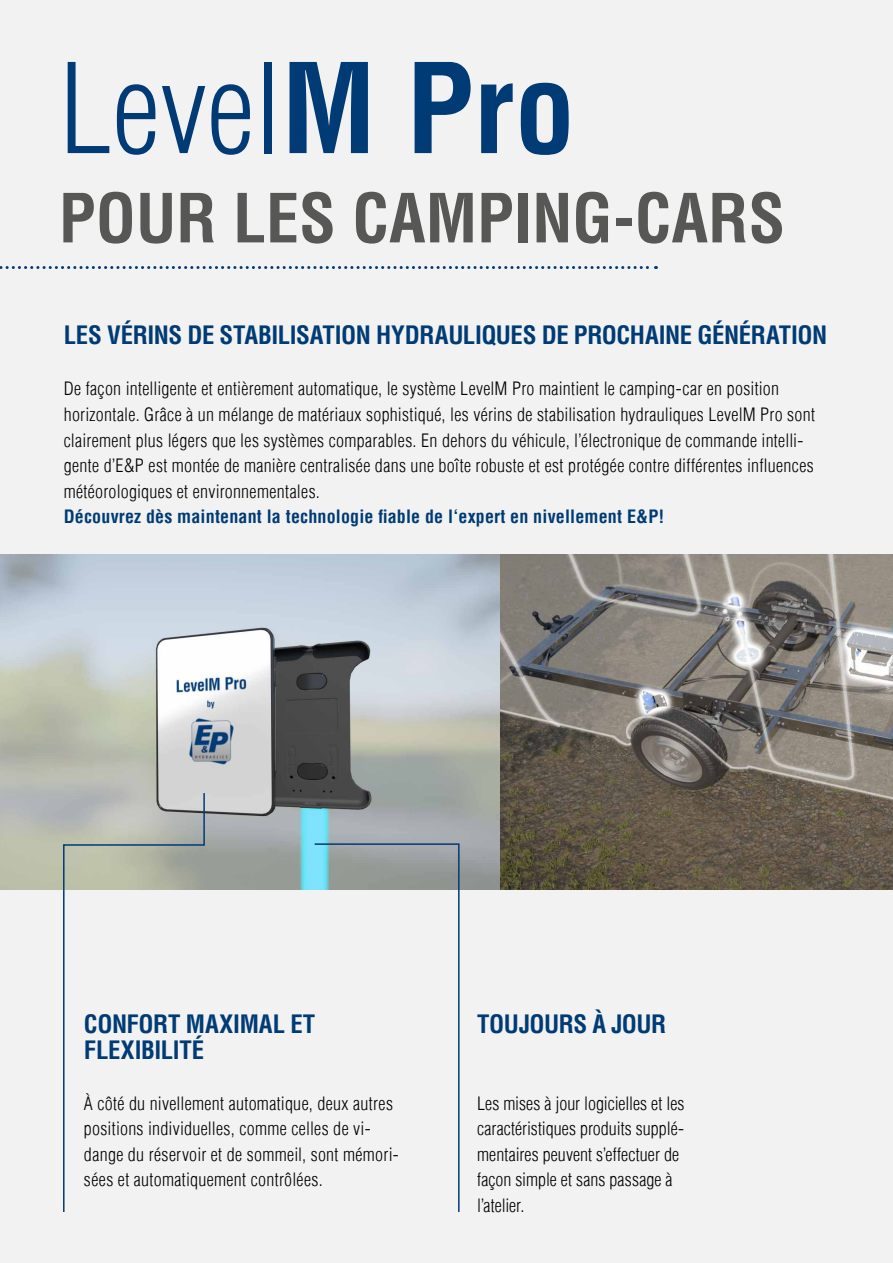
<style>
.page{position:relative;width:893px;height:1263px;background:#f2f2f2}
.page>*{position:absolute;margin:0;border:0;box-sizing:border-box;transform-origin:0 0}
.t1{font:300 condensed 121.5px "Helvetica Com";color:#003b75}
.t2{font:700 condensed 66px "Helvetica Com";color:#575756}
.t3{font:700 condensed 24.75px/25.5px "Helvetica Com";letter-spacing:-.015em;color:#003b75}
.t4{font:300 condensed 18px/25.5px "Helvetica Com";letter-spacing:.015em;color:#000}
.t5{font:700 condensed 18px "Helvetica Com";letter-spacing:.01em;color:#003b75}
.s1{font-weight:700}
</style>
<div class="page">
<svg style="left:0;top:266px;width:656px;height:3px"></svg>
<img style="left:0;top:555px;width:893px;height:335px">
<svg style="left:62px;top:791px;width:144px;height:421px"></svg>
<svg style="left:313px;top:843px;width:147px;height:369px"></svg>
<h1 class="t1" style="left:59px;top:32px;width:518px">Level<span class="s1">M Pro</span></h1>
<h2 class="t2" style="left:59px;top:174px;width:728px">POUR LES CAMPING-CARS</h2>
<h3 class="t3" style="left:64px;top:322px;width:765px">LES VÉRINS DE STABILISATION HYDRAULIQUES DE PROCHAINE GÉNÉRATION</h3>
<p class="t4" style="left:64px;top:376px;width:753px">De façon intelligente et entièrement automatique, le système LevelM Pro maintient le camping-car en position horizontale. Grâce à un mélange de matériaux sophistiqué, les vérins de stabilisation hydrauliques LevelM Pro sont clairement plus légers que les systèmes comparables. En dehors du véhicule, l’électronique de commande intelli&shy;gente d’E&amp;P est montée de manière centralisée dans une boîte robuste et est protégée contre différentes influences météorologiques et environnementales.</p>
<p class="t5" style="left:64px;top:504px;width:602px">Découvrez dès maintenant la technologie fiable de l‘expert en nivellement E&amp;P!</p>
<h3 class="t3" style="left:84px;top:1011px;width:233px">CONFORT MAXIMAL ET<br>FLEXIBILITÉ</h3>
<p class="t4" style="left:84px;top:1090px;width:316px">À côté du nivellement automatique, deux autres positions individuelles, comme celles de vi&shy;dange du réservoir et de sommeil, sont mémori&shy;sées et automatiquement contrôlées.</p>
<h3 class="t3" style="left:477px;top:1011px;width:191px">TOUJOURS À JOUR</h3>
<p class="t4" style="left:477px;top:1090px;width:209px">Les mises à jour logicielles et les caractéristiques produits supplé&shy;mentaires peuvent s’effectuer de façon simple et sans passage à l’atelier.</p>
</div>
